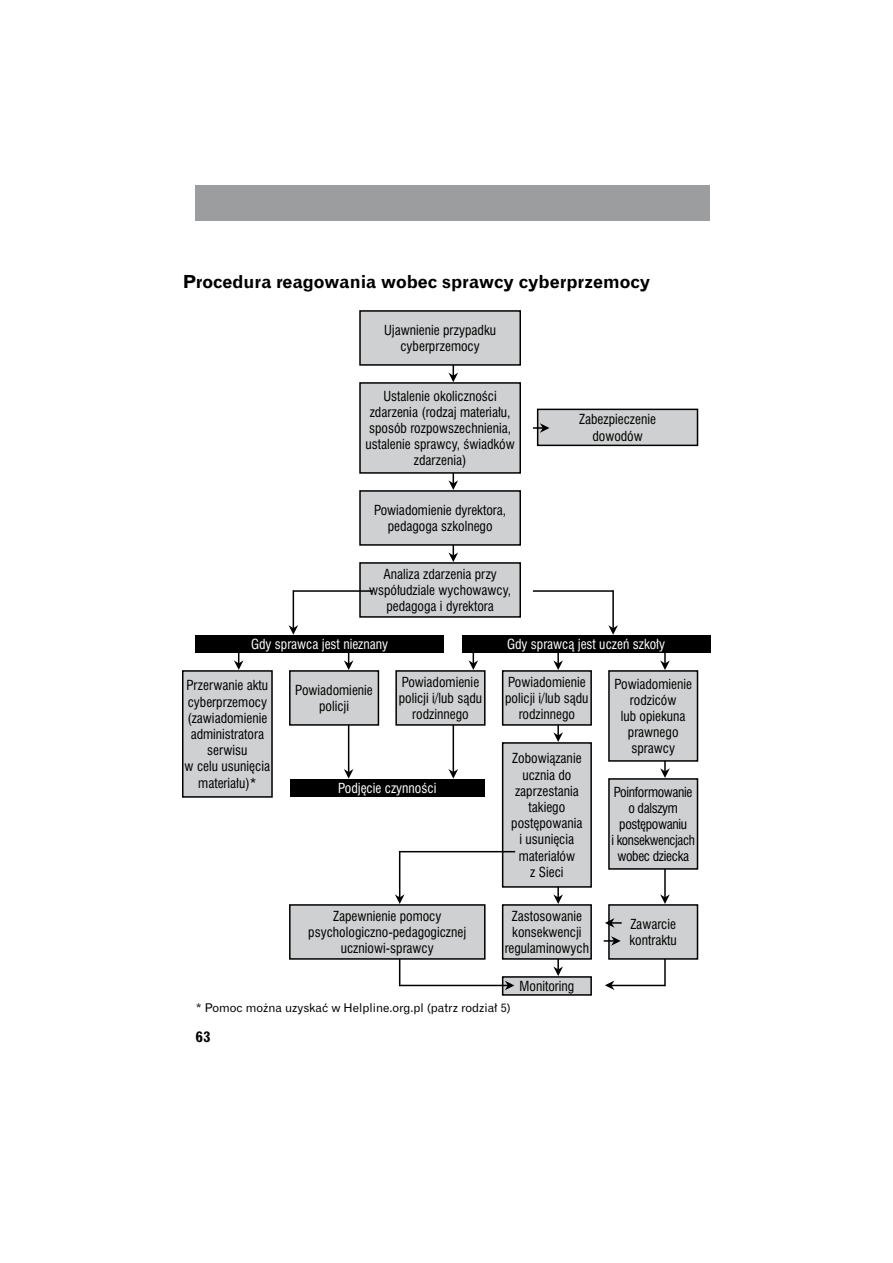
<style>
.page{position:relative;width:893px;height:1263px;background:#fff}
.page>*{position:absolute;margin:0;border:0;box-sizing:border-box;transform-origin:0 0}
.t1{font:700 18px "Gothic 720 EU";color:#000}
.t2{font:700 15px "Gothic 720 EU";color:#000}
.t3{font:13.5px/16.2px "Swis 721 Cn EU";color:#000;text-align:center}
.t4{font:13.5px "Swis 721 Cn EU";color:#fff}
.t5{font:13.5px/16.2px "Swis 721 Cn EU";letter-spacing:-.025em;color:#000;text-align:center}
.t6{font:12px "Gothic 720 EU";color:#000}
</style>
<div class="page">
<div style="left:195px;top:185px;width:515px;height:36px;background:#9c9d9f"></div>
<div style="left:360px;top:311px;width:160px;height:54px;background:#cfd0d1"></div>
<div style="left:359px;top:310px;width:162px;height:56px;border:2px solid #000"></div>
<div style="left:360px;top:383px;width:160px;height:90px;background:#cfd0d1"></div>
<div style="left:359px;top:382px;width:162px;height:92px;border:2px solid #000"></div>
<div style="left:360px;top:491px;width:160px;height:54px;background:#cfd0d1"></div>
<div style="left:359px;top:490px;width:162px;height:56px;border:2px solid #000"></div>
<div style="left:360px;top:563px;width:160px;height:54px;background:#cfd0d1"></div>
<div style="left:359px;top:562px;width:162px;height:56px;border:2px solid #000"></div>
<div style="left:537px;top:409px;width:160px;height:36px;background:#cfd0d1"></div>
<div style="left:537px;top:409px;width:161px;height:37px;border:2px solid #000"></div>
<div style="left:195px;top:635px;width:249px;height:18px;background:#000"></div>
<div style="left:462px;top:635px;width:248px;height:18px;background:#000"></div>
<div style="left:183px;top:671px;width:89px;height:126px;background:#cfd0d1"></div>
<div style="left:182px;top:670px;width:91px;height:128px;border:2px solid #000"></div>
<div style="left:290px;top:671px;width:88px;height:54px;background:#cfd0d1"></div>
<div style="left:289px;top:670px;width:90px;height:56px;border:2px solid #000"></div>
<div style="left:396px;top:671px;width:89px;height:54px;background:#cfd0d1"></div>
<div style="left:395px;top:670px;width:90px;height:56px;border:2px solid #000"></div>
<div style="left:502px;top:671px;width:89px;height:54px;background:#cfd0d1"></div>
<div style="left:502px;top:670px;width:90px;height:56px;border:2px solid #000"></div>
<div style="left:609px;top:671px;width:88px;height:90px;background:#cfd0d1"></div>
<div style="left:608px;top:670px;width:90px;height:92px;border:2px solid #000"></div>
<div style="left:290px;top:779px;width:195px;height:18px;background:#000"></div>
<div style="left:502px;top:743px;width:89px;height:144px;background:#cfd0d1"></div>
<div style="left:502px;top:742px;width:90px;height:146px;border:2px solid #000"></div>
<div style="left:502px;top:905px;width:89px;height:54px;background:#cfd0d1"></div>
<div style="left:502px;top:904px;width:90px;height:56px;border:2px solid #000"></div>
<div style="left:502px;top:977px;width:89px;height:18px;background:#cfd0d1"></div>
<div style="left:502px;top:976px;width:90px;height:20px;border:2px solid #000"></div>
<div style="left:609px;top:779px;width:88px;height:90px;background:#cfd0d1"></div>
<div style="left:608px;top:778px;width:90px;height:92px;border:2px solid #000"></div>
<div style="left:609px;top:905px;width:88px;height:54px;background:#cfd0d1"></div>
<div style="left:608px;top:904px;width:90px;height:56px;border:2px solid #000"></div>
<div style="left:290px;top:905px;width:195px;height:54px;background:#cfd0d1"></div>
<div style="left:289px;top:904px;width:196px;height:56px;border:2px solid #000"></div>
<svg style="left:448px;top:365px;width:10px;height:17px"></svg>
<svg style="left:448px;top:473px;width:10px;height:17px"></svg>
<svg style="left:448px;top:545px;width:10px;height:17px"></svg>
<svg style="left:608px;top:625px;width:10px;height:10px"></svg>
<svg style="left:288px;top:625px;width:10px;height:10px"></svg>
<hr style="left:293px;top:590px;width:80px;height:2px;background:#000">
<hr style="left:292px;top:590px;width:2px;height:40px;background:#000">
<hr style="left:533px;top:590px;width:80px;height:2px;background:#000">
<hr style="left:612px;top:590px;width:2px;height:40px;background:#000">
<svg style="left:533px;top:423px;width:16px;height:10px"></svg>
<svg style="left:234px;top:653px;width:9px;height:17px"></svg>
<svg style="left:344px;top:653px;width:9px;height:17px"></svg>
<svg style="left:553px;top:653px;width:10px;height:17px"></svg>
<svg style="left:660px;top:653px;width:9px;height:17px"></svg>
<svg style="left:468px;top:653px;width:10px;height:17px"></svg>
<svg style="left:344px;top:769px;width:9px;height:10px"></svg>
<hr style="left:348px;top:725px;width:1px;height:49px;background:#000">
<svg style="left:448px;top:769px;width:10px;height:10px"></svg>
<hr style="left:452px;top:725px;width:2px;height:49px;background:#000">
<hr style="left:399px;top:851px;width:116px;height:1px;background:#000">
<hr style="left:399px;top:851px;width:1px;height:48px;background:#000">
<svg style="left:395px;top:894px;width:9px;height:10px"></svg>
<svg style="left:553px;top:725px;width:10px;height:17px"></svg>
<svg style="left:553px;top:887px;width:10px;height:17px"></svg>
<svg style="left:553px;top:959px;width:10px;height:17px"></svg>
<svg style="left:660px;top:761px;width:9px;height:17px"></svg>
<svg style="left:660px;top:894px;width:9px;height:10px"></svg>
<hr style="left:664px;top:869px;width:1px;height:30px;background:#000">
<svg style="left:399px;top:959px;width:1px;height:26px"></svg>
<hr style="left:399px;top:985px;width:110px;height:1px;background:#000">
<svg style="left:505px;top:981px;width:9px;height:9px"></svg>
<svg style="left:664px;top:959px;width:1px;height:26px"></svg>
<hr style="left:609px;top:985px;width:56px;height:1px;background:#000">
<svg style="left:605px;top:980px;width:9px;height:10px"></svg>
<svg style="left:605px;top:918px;width:16px;height:10px"></svg>
<svg style="left:603px;top:936px;width:17px;height:10px"></svg>
<h1 class="t1" style="left:183px;top:275px;width:469px">Procedura reagowania wobec sprawcy cyberprzemocy</h1>
<p class="t3" style="left:384px;top:323px;width:113px">Ujawnienie przypadku cyberprzemocy</p>
<p class="t3" style="left:365px;top:389px;width:151px">Ustalenie okoliczności zdarzenia (rodzaj materiału, sposób rozpowszechnienia, ustalenie sprawcy, świadków zdarzenia)</p>
<p class="t3" style="left:374px;top:503px;width:134px">Powiadomienie dyrektora, pedagoga szkolnego</p>
<p class="t3" style="left:369px;top:567px;width:144px">Analiza zdarzenia przy współudziale wychowawcy, pedagoga i dyrektora</p>
<p class="t3" style="left:579px;top:412px;width:79px">Zabezpieczenie dowodów</p>
<p class="t4" style="left:251px;top:639px;width:139px">Gdy sprawca jest nieznany</p>
<p class="t4" style="left:507px;top:639px;width:159px">Gdy sprawcą jest uczeń szkoły</p>
<p class="t3" style="left:185px;top:679px;width:87px">Przerwanie aktu cyberprzemocy (zawiadomienie administratora serwisu<br>w celu usunięcia materiału)*</p>
<p class="t3" style="left:295px;top:683px;width:79px">Powiadomienie policji</p>
<p class="t3" style="left:399px;top:675px;width:85px">Powiadomienie policji i/lub sądu rodzinnego</p>
<p class="t3" style="left:505px;top:675px;width:85px">Powiadomienie policji i/lub sądu rodzinnego</p>
<p class="t3" style="left:614px;top:677px;width:79px">Powiadomienie rodziców<br>lub opiekuna prawnego sprawcy</p>
<p class="t3" style="left:511px;top:751px;width:73px">Zobowiązanie ucznia do zaprzestania takiego postępowania i usunięcia materiałów<br>z Sieci</p>
<p class="t3" style="left:504px;top:909px;width:86px">Zastosowanie konsekwencji regulaminowych</p>
<p class="t3" style="left:519px;top:979px;width:56px">Monitoring</p>
<p class="t4" style="left:338px;top:783px;width:100px">Podjęcie czynności</p>
<p class="t5" style="left:611px;top:785px;width:85px">Poinformowanie o dalszym postępowaniu<br>i konsekwencjach wobec dziecka</p>
<p class="t3" style="left:308px;top:909px;width:159px">Zapewnienie pomocy psychologiczno-pedagogicznej uczniowi-sprawcy</p>
<p class="t3" style="left:629px;top:917px;width:49px;text-align:left">Zawarcie kontraktu</p>
<p class="t6" style="left:196px;top:1004px;width:316px">* Pomoc można uzyskać w Helpline.org.pl (patrz rodział 5)</p>
<p class="t2" style="left:195px;top:1031px;width:17px">63</p>
</div>
